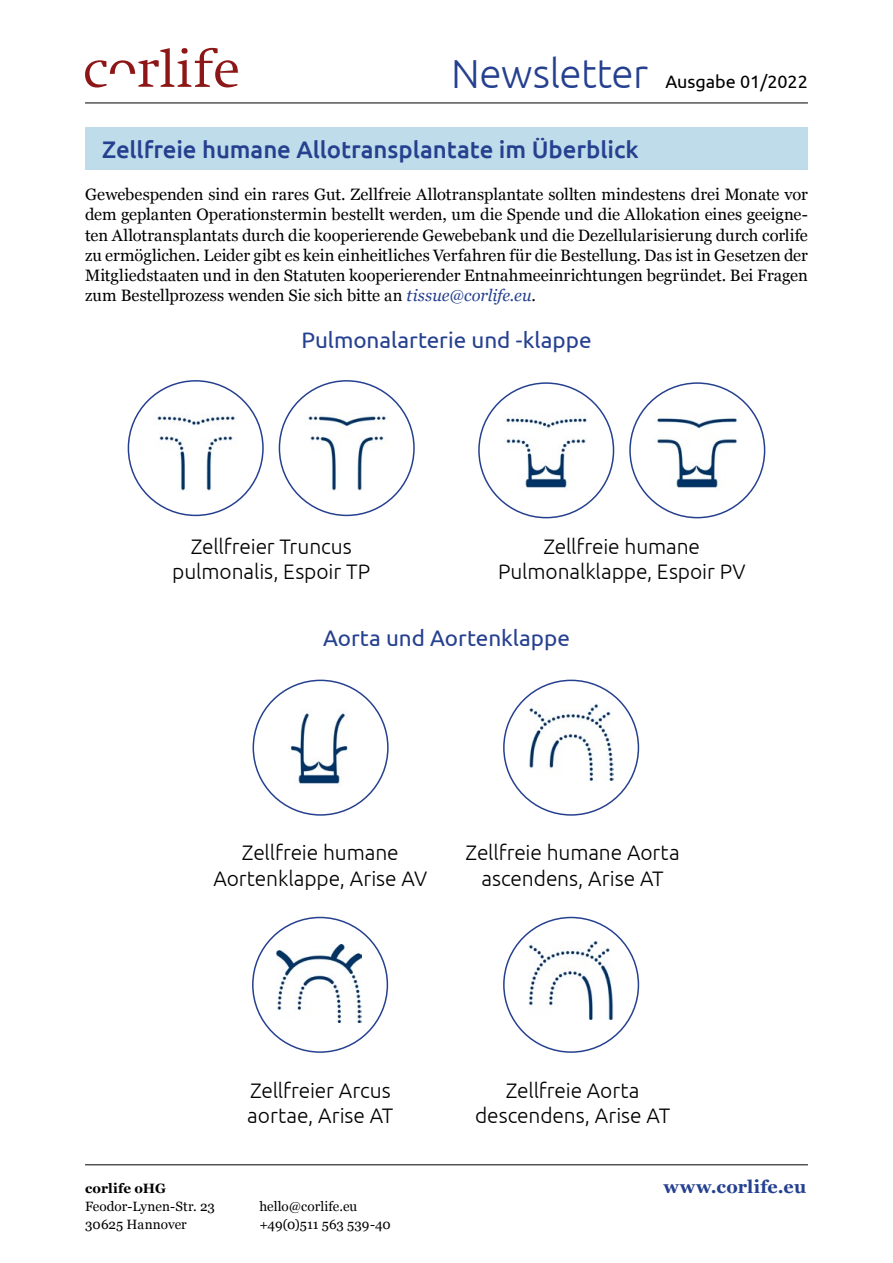
<style>
.page{position:relative;width:893px;height:1263px;background:#fff}
.page>*{position:absolute;margin:0;border:0;box-sizing:border-box;transform-origin:0 0}
.t1{font:300 40.5px "Ubuntu";letter-spacing:-.01em;color:#25408f}
.t2{font:500 24px "Ubuntu";letter-spacing:-.005em;color:#25408f}
.t3{font:22.5px "Ubuntu";color:#25408f}
.t4{font:300 21px/25.2px "Ubuntu";letter-spacing:-.005em;color:#000;text-align:center}
.t5{font:18px "Ubuntu";color:#000}
.t6{font:700 18px "Georgia";letter-spacing:.015em;color:#25408f}
.t7{font:16.5px/20.2px "Georgia";letter-spacing:-.005em;color:#000;text-align:justify}
.t8{font:13.5px/18px "Georgia";color:#000}
.t9{font:700 13.5px "Georgia";color:#000}
.s1{font-style:italic;color:#25408f}
</style>
<div class="page">
<svg style="left:85px;top:48px;width:153px;height:40px"></svg>
<hr style="left:85px;top:103px;width:723px;height:1px;background:#000">
<hr style="left:85px;top:1164px;width:723px;height:1px;background:#000">
<div style="left:85px;top:128px;width:723px;height:42px;background:#bedce9"></div>
<img style="left:308px;top:416px;width:78px;height:75px">
<img style="left:157px;top:413px;width:78px;height:78px">
<img style="left:656px;top:418px;width:81px;height:70px">
<img style="left:506px;top:418px;width:81px;height:70px">
<img style="left:276px;top:945px;width:85px;height:77px">
<img style="left:290px;top:712px;width:58px;height:72px">
<img style="left:529px;top:942px;width:85px;height:77px">
<img style="left:529px;top:703px;width:85px;height:77px">
<h1 class="t1" style="left:451px;top:49px;width:199px">Newsletter</h1>
<p class="t5" style="left:665px;top:70px;width:144px">Ausgabe 01/2022</p>
<h2 class="t2" style="left:102px;top:134px;width:538px">Zellfreie humane Allotransplantate im Überblick</h2>
<p class="t7" style="left:85px;top:184px;width:724px">Gewebespenden sind ein rares Gut. Zellfreie Allotransplantate sollten mindestens drei Monate vor dem geplanten Operationstermin bestellt werden, um die Spende und die Allokation eines geeigne&shy;ten Allotransplantats durch die kooperierende Gewebebank und die Dezellularisierung durch corlife zu ermöglichen. Leider gibt es kein einheitliches Verfahren für die Bestellung. Das ist in Gesetzen der Mitgliedstaaten und in den Statuten kooperierender Entnahmeeinrichtungen begründet. Bei Fragen zum Bestellprozess wenden Sie sich bitte an <span class="s1">tissue@corlife.eu</span>.</p>
<h3 class="t3" style="left:301px;top:326px;width:292px">Pulmonalarterie und -klappe</h3>
<p class="t4" style="left:172px;top:534px;width:199px">Zellfreier Truncus pulmonalis, Espoir TP</p>
<p class="t4" style="left:498px;top:534px;width:249px">Zellfreie humane<br>Pulmonalklappe, Espoir PV</p>
<h3 class="t3" style="left:323px;top:624px;width:248px">Aorta und Aortenklappe</h3>
<p class="t4" style="left:213px;top:840px;width:215px">Zellfreie humane<br>Aortenklappe, Arise AV</p>
<p class="t4" style="left:466px;top:840px;width:216px">Zellfreie humane Aorta ascendens, Arise AT</p>
<p class="t4" style="left:247px;top:1077px;width:148px;text-align:left">Zellfreier Arcus aortae, Arise AT</p>
<p class="t9" style="left:85px;top:1178px;width:82px">corlife oHG</p>
<p class="t8" style="left:85px;top:1197px;width:132px">Feodor-Lynen-Str. 23<br>30625 Hannover</p>
<p class="t8" style="left:259px;top:1197px;width:133px">hello@corlife.eu +49(0)511 563 539-40</p>
<p class="t4" style="left:475px;top:1077px;width:197px">Zellfreie Aorta descendens, Arise AT</p>
<p class="t6" style="left:663px;top:1173px;width:144px">www.corlife.eu</p>
</div>
